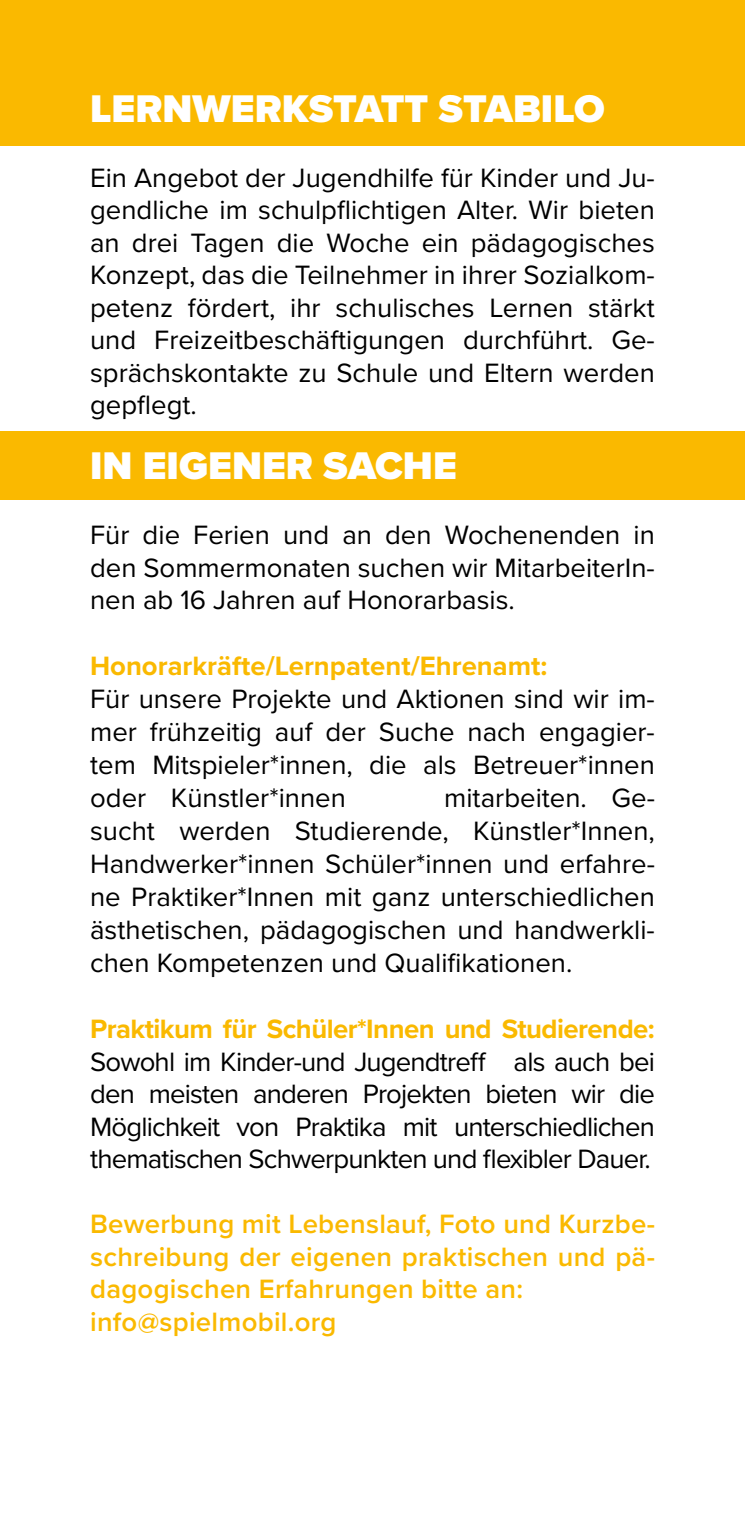
<style>
.page{position:relative;width:745px;height:1531px;background:#fff}
.page>*{position:absolute;margin:0;border:0;box-sizing:border-box;transform-origin:0 0}
.t1{font:900 40px "Proxima Nova";color:#fff}
.t2{font:27.5px/32.5px "Proxima Nova";color:#000;text-align:justify}
.t3{font:600 27.5px/32.5px "Proxima Nova";letter-spacing:.01em;color:#fab900}
.t4{font:700 27.5px "Proxima Nova";letter-spacing:-.02em;color:#fab900}
.t5{font:700 27.5px "Proxima Nova";color:#fab900}
</style>
<div class="page">
<div style="left:0;top:0;width:744px;height:145px;background:#fab900"></div>
<div style="left:0;top:432px;width:744px;height:68px;background:#fab900"></div>
<h1 class="t1" style="left:90px;top:78px;width:515px">LERNWERKSTATT STABILO</h1>
<p class="t2" style="left:90px;top:160px;width:566px">Ein Angebot der Jugendhilfe für Kinder und Ju&shy;gendliche im schulpflichtigen Alter. Wir bieten an drei Tagen die Woche ein pädagogisches Konzept, das die Teilnehmer in ihrer Sozialkom&shy;petenz fördert, ihr schulisches Lernen stärkt und Freizeitbeschäftigungen durchführt. Ge&shy;sprächskontakte zu Schule und Eltern werden gepflegt.</p>
<h1 class="t1" style="left:90px;top:436px;width:368px">IN EIGENER SACHE</h1>
<p class="t2" style="left:90px;top:517px;width:566px">Für die Ferien und an den Wochenenden in den Sommermonaten suchen wir MitarbeiterIn&shy;nen ab 16 Jahren auf Honorarbasis.</p>
<p class="t5" style="left:90px;top:645px;width:458px">Honorarkräfte/Lernpatent/Ehrenamt:</p>
<p class="t2" style="left:90px;top:681px;width:566px">Für unsere Projekte und Aktionen sind wir im&shy;mer frühzeitig auf der Suche nach engagier&shy;tem Mitspieler*innen, die als Betreuer*innen oder Künstler*innen</p>
<p class="t2" style="left:90px;top:780px;width:566px;text-indent:354px">mitarbeiten. Ge&shy;sucht werden Studierende, Künstler*Innen, Handwerker*innen Schüler*innen und erfahre&shy;ne Praktiker*Innen mit ganz unterschiedlichen ästhetischen, pädagogischen und handwerkli&shy;chen Kompetenzen und Qualifikationen.</p>
<p class="t4" style="left:90px;top:1008px;width:566px">Praktikum für Schüler*Innen und Studierende:</p>
<p class="t2" style="left:90px;top:1044px;width:566px">Sowohl im Kinder-und Jugendtreff als auch bei den meisten anderen Projekten bieten wir die Möglichkeit von Praktika mit unterschiedlichen thematischen Schwerpunkten und flexibler Dauer.</p>
<p class="t3" style="left:90px;top:1207px;width:566px">Bewerbung mit Lebenslauf, Foto und Kurzbe&shy;schreibung der eigenen praktischen und pä&shy;dagogischen Erfahrungen bitte an: info@spielmobil.org</p>
</div>
